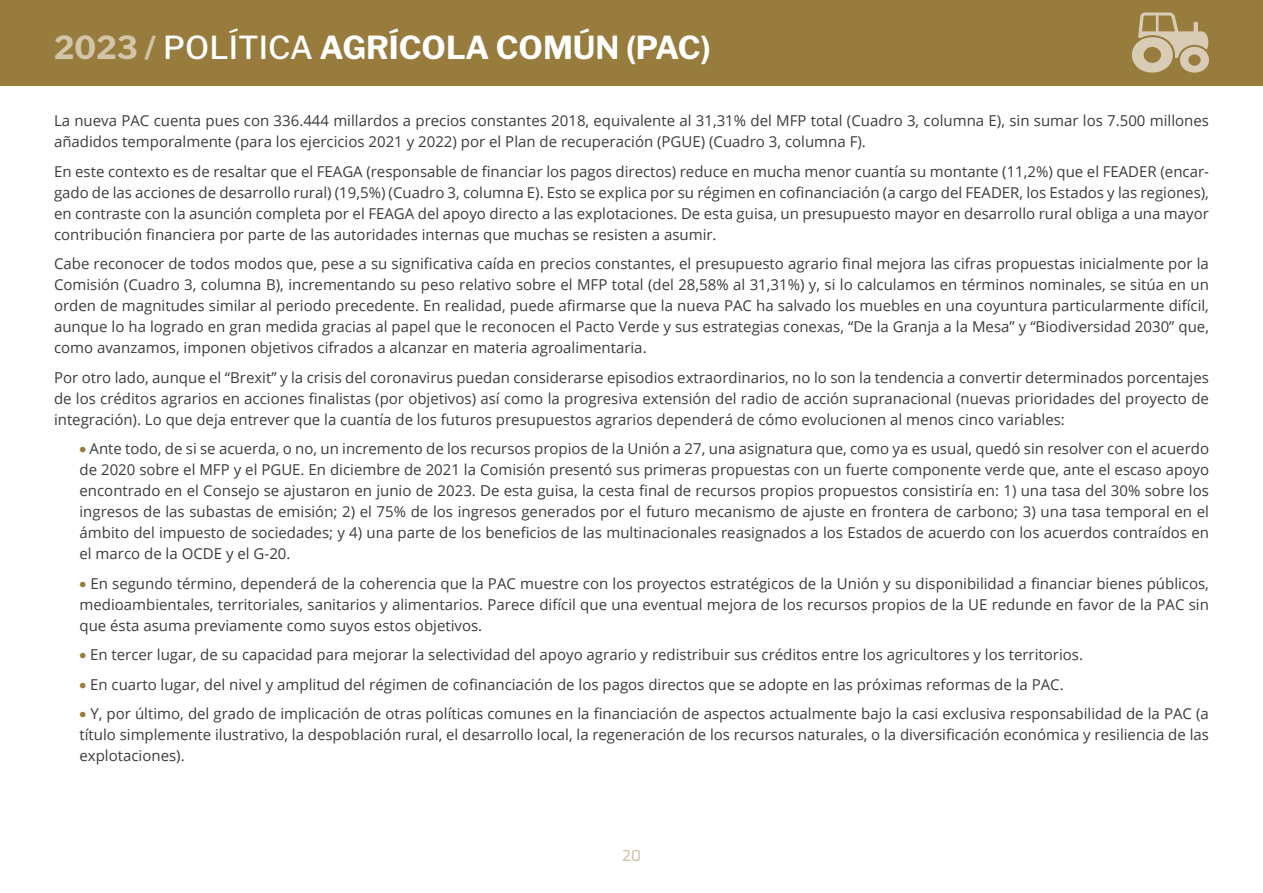
<style>
.page{position:relative;width:1263px;height:893px;background:#fff}
.page>*{position:absolute;margin:0;border:0;box-sizing:border-box;transform-origin:0 0}
.t1{font:700 31.5px "Libre Franklin";color:#fff}
.t2{font:15px/21px "Open Sans";color:#3c3c3b;text-align:justify}
.t3{font:500 15px "Exo";color:#d3c5aa}
.s1{color:#d3c5aa}
.s2{font-weight:500}
.s3{font-family:"Aleo";color:#977c3d}
</style>
<div class="page">
<div style="left:0;top:0;width:1263px;height:85px;background:#977c3d"></div>
<svg style="left:1132px;top:12px;width:77px;height:61px"></svg>
<h1 class="t1" style="left:54px;top:23px;width:658px"><span class="s1">2023 /</span> <span class="s2">POLÍTICA</span> AGRÍCOLA COMÚN (PAC)</h1>
<p class="t2" style="left:54px;top:110px;width:1156px">La nueva PAC cuenta pues con 336.444 millardos a precios constantes 2018, equivalente al 31,31% del MFP total (Cuadro 3, columna E), sin sumar los 7.500 millones añadidos temporalmente (para los ejercicios 2021 y 2022) por el Plan de recuperación (PGUE) (Cuadro 3, columna F).</p>
<p class="t2" style="left:54px;top:160px;width:1156px">En este contexto es de resaltar que el FEAGA (responsable de financiar los pagos directos) reduce en mucha menor cuantía su montante (11,2%) que el FEADER (encar&shy;gado de las acciones de desarrollo rural) (19,5%) (Cuadro 3, columna E). Esto se explica por su régimen en cofinanciación (a cargo del FEADER, los Estados y las regiones), en contraste con la asunción completa por el FEAGA del apoyo directo a las explotaciones. De esta guisa, un presupuesto mayor en desarrollo rural obliga a una mayor contribución financiera por parte de las autoridades internas que muchas se resisten a asumir.</p>
<p class="t2" style="left:54px;top:253px;width:1156px">Cabe reconocer de todos modos que, pese a su significativa caída en precios constantes, el presupuesto agrario final mejora las cifras propuestas inicialmente por la Comisión (Cuadro 3, columna B), incrementando su peso relativo sobre el MFP total (del 28,58% al 31,31%) y, si lo calculamos en términos nominales, se sitúa en un orden de magnitudes similar al periodo precedente. En realidad, puede afirmarse que la nueva PAC ha salvado los muebles en una coyuntura particularmente difícil, aunque lo ha logrado en gran medida gracias al papel que le reconocen el Pacto Verde y sus estrategias conexas, “De la Granja a la Mesa” y “Biodiversidad 2030” que, como avanzamos, imponen objetivos cifrados a alcanzar en materia agroalimentaria.</p>
<p class="t2" style="left:54px;top:366px;width:1156px">Por otro lado, aunque el “Brexit” y la crisis del coronavirus puedan considerarse episodios extraordinarios, no lo son la tendencia a convertir determinados porcentajes de los créditos agrarios en acciones finalistas (por objetivos) así como la progresiva extensión del radio de acción supranacional (nuevas prioridades del proyecto de integración). Lo que deja entrever que la cuantía de los futuros presupuestos agrarios dependerá de cómo evolucionen al menos cinco variables:</p>
<p class="t2" style="left:80px;top:438px;width:1131px"><span class="s3">•</span> Ante todo, de si se acuerda, o no, un incremento de los recursos propios de la Unión a 27, una asignatura que, como ya es usual, quedó sin resolver con el acuerdo de 2020 sobre el MFP y el PGUE. En diciembre de 2021 la Comisión presentó sus primeras propuestas con un fuerte componente verde que, ante el escaso apoyo encontrado en el Consejo se ajustaron en junio de 2023. De esta guisa, la cesta final de recursos propios propuestos consistiría en: 1) una tasa del 30% sobre los ingresos de las subastas de emisión; 2) el 75% de los ingresos generados por el futuro mecanismo de ajuste en frontera de carbono; 3) una tasa temporal en el ámbito del impuesto de sociedades; y 4) una parte de los beneficios de las multinacionales reasignados a los Estados de acuerdo con los acuerdos contraídos en el marco de la OCDE y el G-20.</p>
<p class="t2" style="left:80px;top:572px;width:1131px"><span class="s3">•</span> En segundo término, dependerá de la coherencia que la PAC muestre con los proyectos estratégicos de la Unión y su disponibilidad a financiar bienes públicos, medioambientales, territoriales, sanitarios y alimentarios. Parece difícil que una eventual mejora de los recursos propios de la UE redunde en favor de la PAC sin que ésta asuma previamente como suyos estos objetivos.</p>
<p class="t2" style="left:80px;top:644px;width:1005px"><span class="s3">•</span> En tercer lugar, de su capacidad para mejorar la selectividad del apoyo agrario y redistribuir sus créditos entre los agricultores y los territorios.</p>
<p class="t2" style="left:80px;top:673px;width:986px"><span class="s3">•</span> En cuarto lugar, del nivel y amplitud del régimen de cofinanciación de los pagos directos que se adopte en las próximas reformas de la PAC.</p>
<p class="t2" style="left:80px;top:703px;width:1131px"><span class="s3">•</span> Y, por último, del grado de implicación de otras políticas comunes en la financiación de aspectos actualmente bajo la casi exclusiva responsabilidad de la PAC (a título simplemente ilustrativo, la despoblación rural, el desarrollo local, la regeneración de los recursos naturales, o la diversificación económica y resiliencia de las explotaciones).</p>
<p class="t3" style="left:622px;top:845px;width:20px">20</p>
</div>
